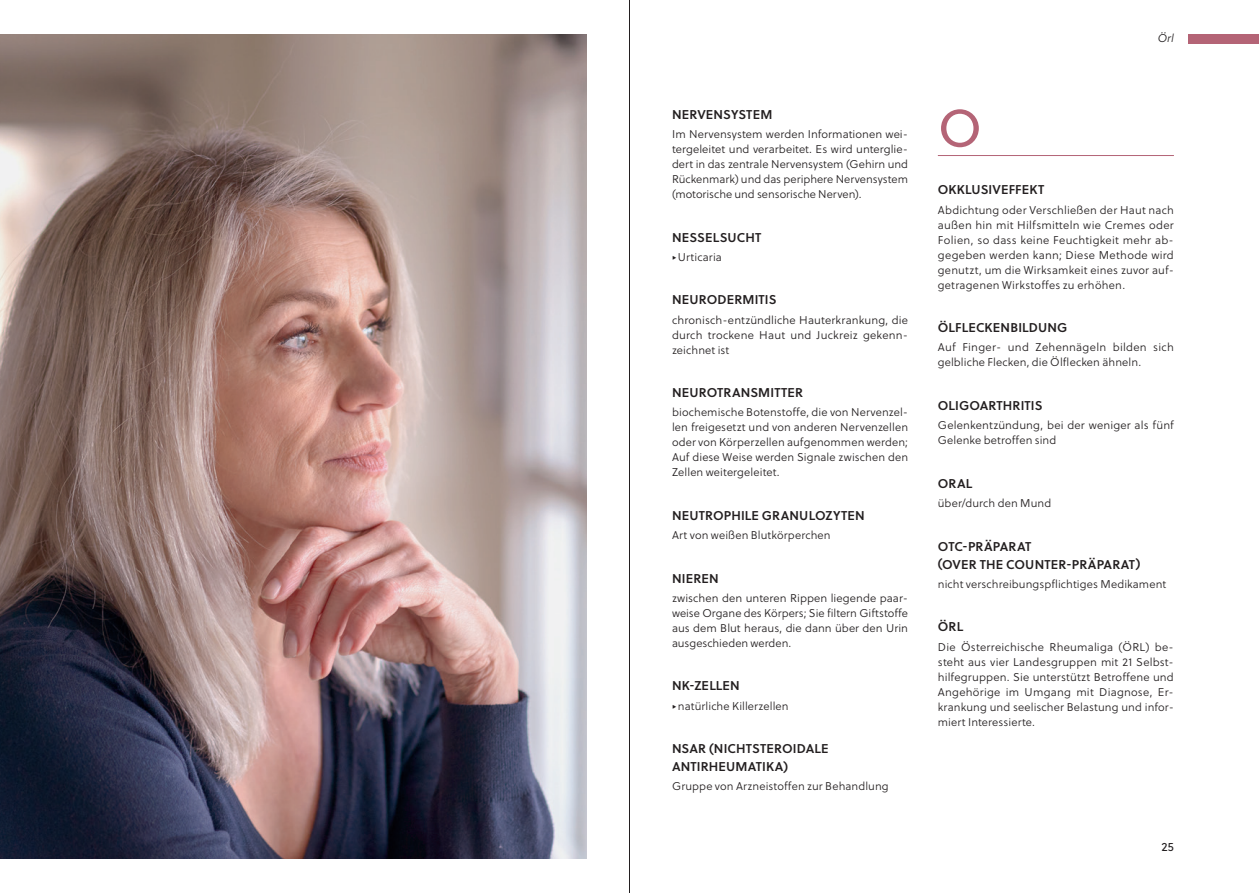
<style>
.page{position:relative;width:1259px;height:893px;background:#fff}
.page>*{position:absolute;margin:0;border:0;box-sizing:border-box;transform-origin:0 0}
.t1{font:52.5px "Soleil";color:#b46476}
.t2{font:12.75px/18px "Soleil Sb";letter-spacing:.01em;color:#231f20}
.t3{font:12px "Soleil";color:#231f20}
.t4{font:11.25px/15px "Soleil Lt";letter-spacing:.01em;color:#231f20;text-align:justify}
.t5{font:italic 11.25px "Soleil Lt";color:#231f20}
</style>
<div class="page">
<hr style="left:938px;top:155px;width:236px;height:1px;background:#b46476">
<div style="left:1188px;top:34px;width:71px;height:10px;background:#b46476"></div>
<img style="left:0;top:34px;width:587px;height:825px">
<hr style="left:629px;top:0;width:1px;height:893px;background:#231f20">
<p class="t2" style="left:672px;top:105px;width:102px">NERVENSYSTEM</p>
<p class="t4" style="left:672px;top:127px;width:238px">Im Nervensystem werden Informationen wei&shy;tergeleitet und verarbeitet. Es wird unterglie&shy;dert in das zentrale Nervensystem (Gehirn und Rückenmark) und das periphere Nervensystem (motorische und sensorische Nerven).</p>
<p class="t2" style="left:672px;top:228px;width:91px">NESSELSUCHT</p>
<p class="t4" style="left:672px;top:249px;width:51px">△ Urticaria</p>
<p class="t2" style="left:672px;top:290px;width:106px">NEURODERMITIS</p>
<p class="t4" style="left:672px;top:312px;width:237px">chronisch-entzündliche Hauterkrankung, die durch trockene Haut und Juckreiz gekenn&shy;zeichnet ist</p>
<p class="t2" style="left:672px;top:383px;width:133px">NEUROTRANSMITTER</p>
<p class="t4" style="left:672px;top:405px;width:238px">biochemische Botenstoffe, die von Nervenzel&shy;len freigesetzt und von anderen Nervenzellen oder von Körperzellen aufgenommen werden; Auf diese Weise werden Signale zwischen den Zellen weitergeleitet.</p>
<p class="t2" style="left:672px;top:506px;width:194px">NEUTROPHILE GRANULOZYTEN</p>
<p class="t4" style="left:672px;top:528px;width:160px">Art von weißen Blutkörperchen</p>
<p class="t2" style="left:672px;top:569px;width:48px">NIEREN</p>
<p class="t4" style="left:672px;top:590px;width:238px">zwischen den unteren Rippen liegende paar&shy;weise Organe des Körpers; Sie filtern Giftstoffe aus dem Blut heraus, die dann über den Urin ausgeschieden werden.</p>
<p class="t2" style="left:672px;top:676px;width:69px">NK-ZELLEN</p>
<p class="t4" style="left:672px;top:698px;width:118px">△ natürliche Killerzellen</p>
<p class="t2" style="left:672px;top:739px;width:158px">NSAR (NICHTSTEROIDALE<br>ANTIRHEUMATIKA)</p>
<p class="t4" style="left:672px;top:779px;width:218px">Gruppe von Arzneistoffen zur Behandlung</p>
<p class="t5" style="left:1157px;top:31px;width:18px">Örl</p>
<h1 class="t1" style="left:938px;top:90px;width:46px">O</h1>
<p class="t2" style="left:938px;top:180px;width:108px">OKKLUSIVEFFEKT</p>
<p class="t4" style="left:938px;top:202px;width:238px">Abdichtung oder Verschließen der Haut nach außen hin mit Hilfsmitteln wie Cremes oder Folien, so dass keine Feuchtigkeit mehr ab&shy;gegeben werden kann; Diese Methode wird genutzt, um die Wirksamkeit eines zuvor auf&shy;getragenen Wirkstoffes zu erhöhen.</p>
<p class="t2" style="left:938px;top:318px;width:131px">ÖLFLECKENBILDUNG</p>
<p class="t4" style="left:938px;top:340px;width:237px">Auf Finger- und Zehennägeln bilden sich gelbliche Flecken, die Ölflecken ähneln.</p>
<p class="t2" style="left:938px;top:396px;width:106px">OLIGOARTHRITIS</p>
<p class="t4" style="left:938px;top:418px;width:237px">Gelenkentzündung, bei der weniger als fünf<br>Gelenke betroffen sind</p>
<p class="t2" style="left:938px;top:474px;width:36px">ORAL</p>
<p class="t4" style="left:938px;top:495px;width:115px">über/durch den Mund</p>
<p class="t2" style="left:938px;top:536px;width:204px">OTC-PRÄPARAT<br>(OVER THE COUNTER-PRÄPARAT)</p>
<p class="t4" style="left:938px;top:576px;width:230px">nicht verschreibungspflichtiges Medikament</p>
<p class="t2" style="left:938px;top:617px;width:27px">ÖRL</p>
<p class="t4" style="left:938px;top:639px;width:237px">Die Österreichische Rheumaliga (ÖRL) be&shy;steht aus vier Landesgruppen mit 21 Selbst&shy;hilfegruppen. Sie unterstützt Betroffene und Angehörige im Umgang mit Diagnose, Er&shy;krankung und seelischer Belastung und infor&shy;miert Interessierte.</p>
<p class="t3" style="left:1161px;top:838px;width:14px">25</p>
</div>
